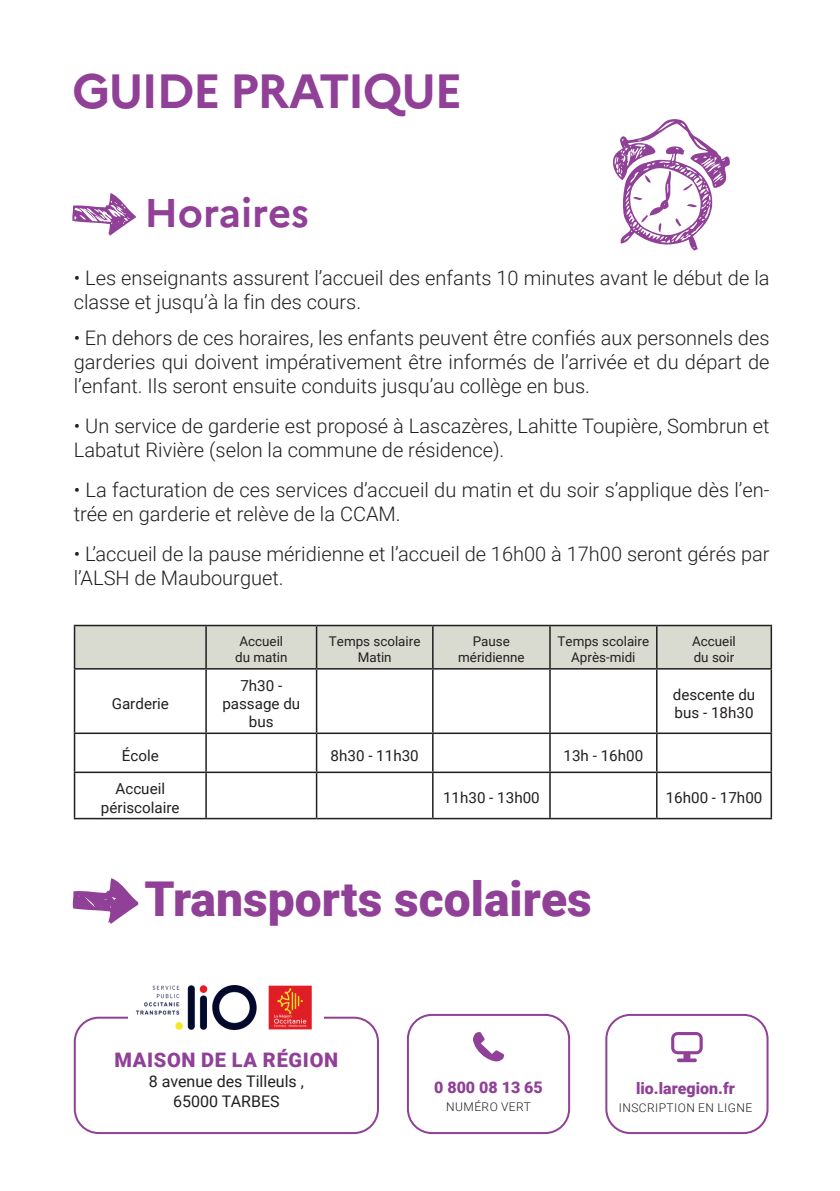
<style>
.page{position:relative;width:840px;height:1191px;background:#fff}
.page>*{position:absolute;margin:0;border:0;box-sizing:border-box;transform-origin:0 0}
.t1{font:900 48px "Roboto";color:#904097}
.t2{font:700 48px "Marianne";letter-spacing:-.04em;color:#904097}
.t3{font:700 40px "Marianne";letter-spacing:-.005em;color:#904097}
.t4{font:300 20px/24px "Roboto";color:#231f20}
.t5{font:900 20px "Roboto";letter-spacing:.035em;color:#904097}
.t6{font:16px/20px "Roboto";color:#231f20;text-align:center}
.t7{font:900 16px "Roboto";color:#904097}
.t8{font:15.2px/18.2px "Roboto";color:#231f20;text-align:center}
.t9{font:13.4px/16px "Roboto";color:#231f20;text-align:center}
.t10{font:300 12px "Roboto";letter-spacing:.035em;color:#231f20}
</style>
<div class="page">
<svg style="left:72px;top:878px;width:67px;height:46px"></svg>
<svg style="left:671px;top:1032px;width:31px;height:30px"></svg>
<svg style="left:473px;top:1032px;width:30px;height:29px"></svg>
<div style="left:406px;top:1014px;width:163px;height:120px;border:2px solid #904097;border-radius:24px"></div>
<div style="left:605px;top:1014px;width:163px;height:120px;border:2px solid #904097;border-radius:24px"></div>
<div style="left:74px;top:1016px;width:305px;height:118px;border:2px solid #904097;border-radius:24px"></div>
<img style="left:129px;top:985px;width:194px;height:46px">
<svg style="left:613px;top:119px;width:116px;height:131px"></svg>
<svg style="left:72px;top:193px;width:64px;height:43px"></svg>
<div style="left:75px;top:626px;width:695px;height:42px;background:#d9dad0"></div>
<hr style="left:74px;top:625px;width:132px;height:1px;background:#231f20">
<hr style="left:74px;top:626px;width:1px;height:42px;background:#231f20">
<hr style="left:206px;top:625px;width:110px;height:1px;background:#231f20">
<hr style="left:205px;top:626px;width:2px;height:42px;background:#231f20">
<hr style="left:316px;top:625px;width:116px;height:1px;background:#231f20">
<hr style="left:315px;top:626px;width:2px;height:42px;background:#231f20">
<hr style="left:432px;top:625px;width:117px;height:1px;background:#231f20">
<hr style="left:432px;top:626px;width:1px;height:42px;background:#231f20">
<hr style="left:549px;top:625px;width:107px;height:1px;background:#231f20">
<hr style="left:549px;top:626px;width:1px;height:42px;background:#231f20">
<hr style="left:656px;top:625px;width:115px;height:1px;background:#231f20">
<hr style="left:655px;top:626px;width:2px;height:42px;background:#231f20">
<hr style="left:770px;top:626px;width:1px;height:42px;background:#231f20">
<hr style="left:74px;top:668px;width:132px;height:1px;background:#231f20">
<hr style="left:74px;top:669px;width:1px;height:63px;background:#231f20">
<hr style="left:206px;top:668px;width:110px;height:1px;background:#231f20">
<hr style="left:205px;top:669px;width:2px;height:63px;background:#231f20">
<hr style="left:316px;top:668px;width:116px;height:1px;background:#231f20">
<hr style="left:315px;top:669px;width:2px;height:63px;background:#231f20">
<hr style="left:432px;top:668px;width:117px;height:1px;background:#231f20">
<hr style="left:432px;top:669px;width:1px;height:63px;background:#231f20">
<hr style="left:549px;top:668px;width:107px;height:1px;background:#231f20">
<hr style="left:549px;top:669px;width:1px;height:63px;background:#231f20">
<hr style="left:656px;top:668px;width:115px;height:1px;background:#231f20">
<hr style="left:655px;top:669px;width:2px;height:63px;background:#231f20">
<hr style="left:770px;top:669px;width:1px;height:63px;background:#231f20">
<hr style="left:74px;top:732px;width:132px;height:2px;background:#231f20">
<hr style="left:74px;top:734px;width:1px;height:37px;background:#231f20">
<hr style="left:206px;top:732px;width:110px;height:2px;background:#231f20">
<hr style="left:205px;top:734px;width:2px;height:37px;background:#231f20">
<hr style="left:316px;top:732px;width:116px;height:2px;background:#231f20">
<hr style="left:315px;top:734px;width:2px;height:37px;background:#231f20">
<hr style="left:432px;top:732px;width:117px;height:2px;background:#231f20">
<hr style="left:432px;top:734px;width:1px;height:37px;background:#231f20">
<hr style="left:549px;top:732px;width:107px;height:2px;background:#231f20">
<hr style="left:549px;top:734px;width:1px;height:37px;background:#231f20">
<hr style="left:656px;top:732px;width:115px;height:2px;background:#231f20">
<hr style="left:655px;top:734px;width:2px;height:37px;background:#231f20">
<hr style="left:770px;top:734px;width:1px;height:37px;background:#231f20">
<hr style="left:74px;top:771px;width:132px;height:2px;background:#231f20">
<hr style="left:74px;top:773px;width:1px;height:45px;background:#231f20">
<hr style="left:206px;top:771px;width:110px;height:2px;background:#231f20">
<hr style="left:205px;top:773px;width:2px;height:45px;background:#231f20">
<hr style="left:316px;top:771px;width:116px;height:2px;background:#231f20">
<hr style="left:315px;top:773px;width:2px;height:45px;background:#231f20">
<hr style="left:432px;top:771px;width:117px;height:2px;background:#231f20">
<hr style="left:432px;top:773px;width:1px;height:45px;background:#231f20">
<hr style="left:549px;top:771px;width:107px;height:2px;background:#231f20">
<hr style="left:549px;top:773px;width:1px;height:45px;background:#231f20">
<hr style="left:656px;top:771px;width:115px;height:2px;background:#231f20">
<hr style="left:655px;top:773px;width:2px;height:45px;background:#231f20">
<hr style="left:770px;top:773px;width:1px;height:45px;background:#231f20">
<hr style="left:74px;top:818px;width:132px;height:1px;background:#231f20">
<hr style="left:206px;top:818px;width:110px;height:1px;background:#231f20">
<hr style="left:316px;top:818px;width:116px;height:1px;background:#231f20">
<hr style="left:432px;top:818px;width:117px;height:1px;background:#231f20">
<hr style="left:549px;top:818px;width:107px;height:1px;background:#231f20">
<hr style="left:656px;top:818px;width:115px;height:1px;background:#231f20">
<h1 class="t2" style="left:72px;top:62px;width:391px">GUIDE PRATIQUE</h1>
<h2 class="t3" style="left:144px;top:188px;width:166px">Horaires</h2>
<p class="t4" style="left:74px;top:265px;width:697px">• Les enseignants assurent l’accueil des enfants 10 minutes avant le début de la classe et jusqu’à la fin des cours.</p>
<p class="t4" style="left:74px;top:325px;width:697px;text-align:justify">• En dehors de ces horaires, les enfants peuvent être confiés aux personnels des garderies qui doivent impérativement être informés de l’arrivée et du départ de l’enfant. Ils seront ensuite conduits jusqu’au collège en bus.</p>
<p class="t4" style="left:74px;top:413px;width:697px">• Un service de garderie est proposé à Lascazères, Lahitte Toupière, Sombrun et<br>Labatut Rivière (selon la commune de résidence).</p>
<p class="t4" style="left:74px;top:477px;width:697px">• La facturation de ces services d’accueil du matin et du soir s’applique dès l’en&shy;trée en garderie et relève de la CCAM.</p>
<p class="t4" style="left:74px;top:541px;width:697px">• L’accueil de la pause méridienne et l’accueil de 16h00 à 17h00 seront gérés par l’ALSH de Maubourguet.</p>
<p class="t8" style="left:112px;top:694px;width:59px">Garderie</p>
<p class="t9" style="left:235px;top:633px;width:54px">Accueil du matin</p>
<p class="t9" style="left:329px;top:633px;width:93px">Temps scolaire<br>Matin</p>
<p class="t9" style="left:458px;top:633px;width:68px">Pause méridienne</p>
<p class="t9" style="left:557px;top:633px;width:93px">Temps scolaire<br>Après-midi</p>
<p class="t9" style="left:691px;top:633px;width:45px;text-align:left">Accueil du soir</p>
<p class="t8" style="left:222px;top:675px;width:79px">7h30 - passage du bus</p>
<p class="t8" style="left:672px;top:685px;width:84px;text-align:left">descente du bus - 18h30</p>
<p class="t8" style="left:122px;top:745px;width:38px">École</p>
<p class="t8" style="left:330px;top:745px;width:90px">8h30 - 11h30</p>
<p class="t8" style="left:563px;top:745px;width:81px">13h - 16h00</p>
<p class="t8" style="left:101px;top:779px;width:80px">Accueil périscolaire</p>
<p class="t8" style="left:443px;top:788px;width:98px">11h30 - 13h00</p>
<p class="t8" style="left:665px;top:788px;width:98px">16h00 - 17h00</p>
<h1 class="t1" style="left:144px;top:865px;width:448px">Transports scolaires</h1>
<p class="t5" style="left:114px;top:1046px;width:225px">MAISON DE LA RÉGION</p>
<p class="t6" style="left:149px;top:1071px;width:157px">8 avenue des Tilleuls ,<br>65000 TARBES</p>
<p class="t7" style="left:434px;top:1076px;width:110px">0 800 08 13 65</p>
<p class="t10" style="left:446px;top:1098px;width:86px">NUMÉRO VERT</p>
<p class="t7" style="left:635px;top:1076px;width:100px">lio.laregion.fr</p>
<p class="t10" style="left:618px;top:1099px;width:135px">INSCRIPTION EN LIGNE</p>
</div>
